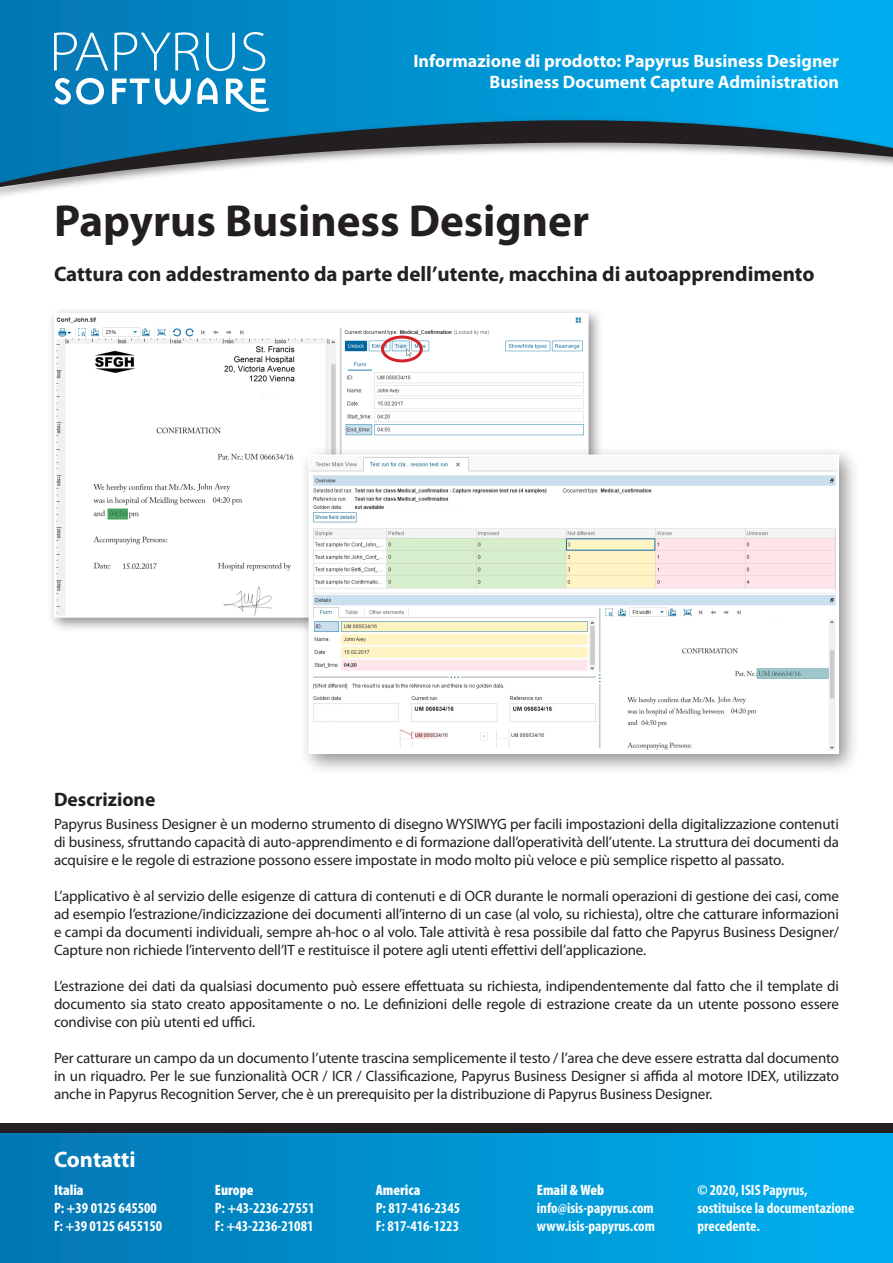
<style>
.page{position:relative;width:893px;height:1263px;background:#fff}
.page>*{position:absolute;margin:0;border:0;box-sizing:border-box;transform-origin:0 0}
.t1{font:700 45px "Myriad Pro";color:#231f20}
.t2{font:700 22.5px "Myriad Pro";color:#fff}
.t3{font:700 21px "Myriad Pro";color:#231f20}
.t4{font:700 19.5px "Myriad Pro";color:#231f20}
.t5{font:700 18px/21.6px "Myriad Pro";color:#fff;text-align:right}
.t6{font:15px/18px "Myriad Pro";letter-spacing:-.01em;color:#231f20;text-align:justify}
.t7{font:700 condensed 15px/18px "Myriad Pro";color:#fff}
.t8{font:900 condensed 15px "Myriad Pro";color:#fff}
</style>
<div class="page">
<div style="left:0;top:1125px;width:893px;height:138px;background:linear-gradient(to right,#0276b2,#00b0f1)"></div>
<div style="left:0;top:1124px;width:893px;height:9px;background:#231f20"></div>
<svg style="left:0;top:0;width:893px;height:102px;background:#0095d4"></svg>
<svg style="left:54px;top:78px;width:50px;height:24px"></svg>
<svg style="left:112px;top:79px;width:79px;height:23px"></svg>
<svg style="left:197px;top:77px;width:21px;height:25px"></svg>
<svg style="left:226px;top:79px;width:43px;height:23px"></svg>
<svg style="left:54px;top:32px;width:54px;height:38px"></svg>
<svg style="left:114px;top:32px;width:86px;height:38px;background:#3499ca"></svg>
<svg style="left:206px;top:33px;width:29px;height:38px"></svg>
<svg style="left:242px;top:32px;width:23px;height:39px"></svg>
<svg style="left:0;top:102px;width:893px;height:92px"></svg>
<div style="left:47px;top:306px;width:557px;height:327px;background:#231f20;opacity:.5"></div>
<img style="left:57px;top:316px;width:529px;height:299px">
<div style="left:54px;top:313px;width:535px;height:305px;border:2px solid #fff"></div>
<div style="left:298px;top:444px;width:563px;height:331px;background:#231f20;opacity:.5"></div>
<img style="left:312px;top:457px;width:524px;height:294px">
<div style="left:309px;top:454px;width:530px;height:300px;border:2px solid #fff"></div>
<div style="left:381px;top:335px;width:42px;height:27px;border:3px solid #d1232a;border-radius:50%"></div>
<p class="t5" style="left:413px;top:50px;width:427px">Informazione di prodotto: Papyrus Business Designer<br>Business Document Capture Administration</p>
<h1 class="t1" style="left:54px;top:195px;width:537px">Papyrus Business Designer</h1>
<h3 class="t3" style="left:54px;top:262px;width:762px">Cattura con addestramento da parte dell’utente, macchina di autoapprendimento</h3>
<h3 class="t4" style="left:54px;top:789px;width:103px">Descrizione</h3>
<p class="t6" style="left:54px;top:815px;width:787px">Papyrus Business Designer è un moderno strumento di disegno WYSIWYG per facili impostazioni della digitalizzazione contenuti di business, sfruttando capacità di auto-apprendimento e di formazione dall’operatività dell’utente. La struttura dei documenti da acquisire e le regole di estrazione possono essere impostate in modo molto più veloce e più semplice rispetto al passato.</p>
<p class="t6" style="left:54px;top:887px;width:787px">L’applicativo è al servizio delle esigenze di cattura di contenuti e di OCR durante le normali operazioni di gestione dei casi, come ad esempio l’estrazione/indicizzazione dei documenti all’interno di un case (al volo, su richiesta), oltre che catturare informazioni e campi da documenti individuali, sempre ah-hoc o al volo. Tale attività è resa possibile dal fatto che Papyrus Business Designer/ Capture non richiede l’intervento dell’IT e restituisce il potere agli utenti effettivi dell’applicazione.</p>
<p class="t6" style="left:54px;top:977px;width:787px">L’estrazione dei dati da qualsiasi documento può essere effettuata su richiesta, indipendentemente dal fatto che il template di documento sia stato creato appositamente o no. Le definizioni delle regole di estrazione create da un utente possono essere condivise con più utenti ed uffici.</p>
<p class="t6" style="left:54px;top:1049px;width:787px">Per catturare un campo da un documento l’utente trascina semplicemente il testo / l’area che deve essere estratta dal documento in un riquadro. Per le sue funzionalità OCR / ICR / Classificazione, Papyrus Business Designer si affida al motore IDEX, utilizzato anche in Papyrus Recognition Server, che è un prerequisito per la distribuzione di Papyrus Business Designer.</p>
<h2 class="t2" style="left:54px;top:1147px;width:83px">Contatti</h2>
<p class="t8" style="left:54px;top:1182px;width:31px">Italia</p>
<p class="t7" style="left:54px;top:1200px;width:110px">P: +39 0125 645500<br>F: +39 0125 6455150</p>
<p class="t8" style="left:215px;top:1182px;width:40px">Europe</p>
<p class="t7" style="left:215px;top:1200px;width:101px">P: +43-2236-27551<br>F: +43-2236-21081</p>
<p class="t8" style="left:376px;top:1182px;width:46px">America</p>
<p class="t7" style="left:376px;top:1200px;width:86px">P: 817-416-2345<br>F: 817-416-1223</p>
<p class="t8" style="left:537px;top:1182px;width:69px">Email &amp; Web</p>
<p class="t7" style="left:537px;top:1200px;width:120px">info@isis-papyrus.com www.isis-papyrus.com</p>
<p class="t7" style="left:697px;top:1182px;width:158px">© 2020, ISIS Papyrus, sostituisce la documentazione precedente.</p>
</div>
